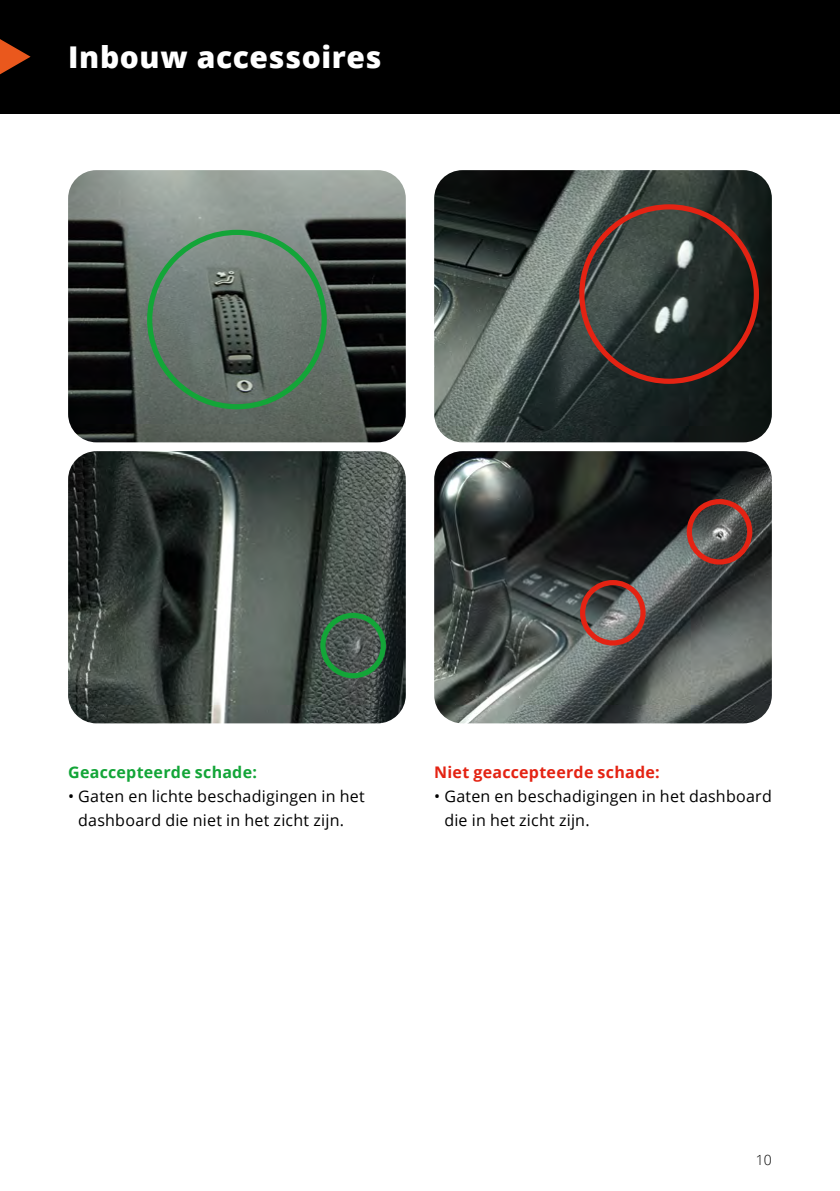
<style>
.page{position:relative;width:840px;height:1191px;background:#fff}
.page>*{position:absolute;margin:0;border:0;box-sizing:border-box;transform-origin:0 0}
.t1{font:800 30px "Open Sans";letter-spacing:.02em;color:#fff}
.t2{font:16px/24px "Open Sans";letter-spacing:.015em;color:#000}
.t3{font:700 16px "Open Sans";letter-spacing:.015em;color:#e42313}
.t4{font:700 16px "Open Sans";letter-spacing:.015em;color:#13a538}
.t5{font:300 14px "Open Sans";color:#000}
</style>
<div class="page">
<div style="left:0;top:0;width:839px;height:113px;background:#000"></div>
<svg style="left:0;top:39px;width:31px;height:36px"></svg>
<img style="left:68px;top:170px;width:337px;height:272px">
<img style="left:68px;top:451px;width:337px;height:272px">
<img style="left:434px;top:170px;width:337px;height:272px">
<img style="left:434px;top:451px;width:337px;height:272px">
<div style="left:147px;top:230px;width:179px;height:179px;border:5px solid #13a538;border-radius:50%"></div>
<div style="left:579px;top:204px;width:179px;height:180px;border:5px solid #e42313;border-radius:50%"></div>
<div style="left:320px;top:613px;width:66px;height:65px;border:5px solid #13a538;border-radius:50%"></div>
<div style="left:579px;top:580px;width:66px;height:65px;border:5px solid #e42313;border-radius:50%"></div>
<div style="left:686px;top:499px;width:65px;height:65px;border:5px solid #e42313;border-radius:50%"></div>
<h1 class="t1" style="left:68px;top:34px;width:315px">Inbouw accessoires</h1>
<p class="t4" style="left:68px;top:760px;width:190px">Geaccepteerde schade:</p>
<p class="t2" style="left:78px;top:783px;width:288px;text-indent:-10px">• Gaten en lichte beschadigingen in het dashboard die niet in het zicht zijn.</p>
<p class="t3" style="left:434px;top:760px;width:227px">Niet geaccepteerde schade:</p>
<p class="t2" style="left:444px;top:783px;width:329px;text-indent:-10px">• Gaten en beschadigingen in het dashboard die in het zicht zijn.</p>
<p class="t5" style="left:755px;top:1150px;width:17px">10</p>
</div>
